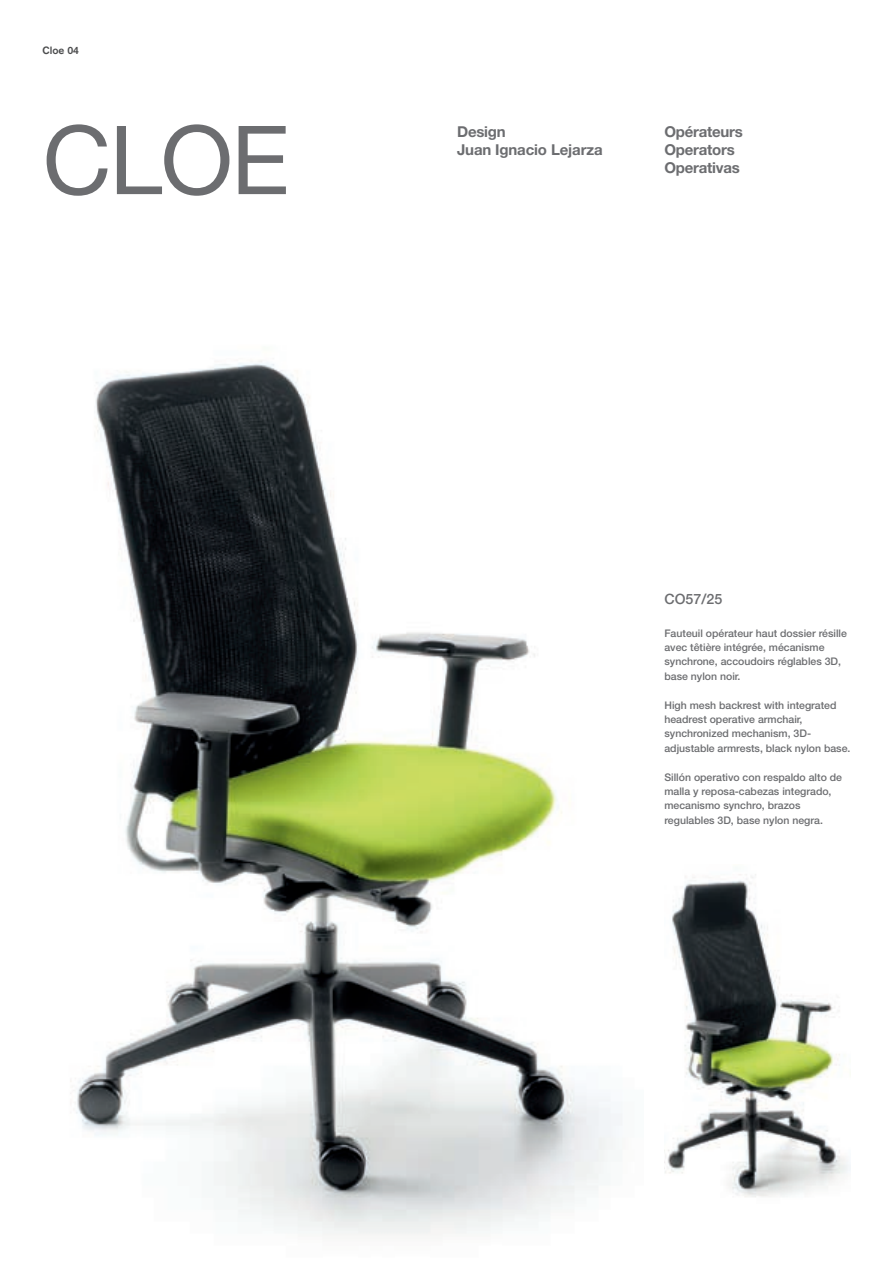
<style>
.page{position:relative;width:893px;height:1263px;background:#fff}
.page>*{position:absolute;margin:0;border:0;box-sizing:border-box;transform-origin:0 0}
.t1{font:95.4px "Helvetica Neue LT Std";color:#6c6d70}
.t2{font:700 15px/18px "Helvetica Neue LT Std";letter-spacing:-.015em;color:#6c6d70}
.t3{font:500 14.25px "Helvetica Neue LT Std";color:#6c6d70}
.t4{font:500 10.5px/14.4px "Helvetica Neue LT Std";color:#6c6d70}
.t5{font:500 10.5px "Akzidenz Grotesk BQ";color:#4b4c4d}
</style>
<div class="page">
<img style="left:70px;top:360px;width:552px;height:875px">
<img style="left:664px;top:874px;width:186px;height:323px">
<p class="t5" style="left:43px;top:44px;width:38px">Cloe 04</p>
<h1 class="t1" style="left:43px;top:103px;width:248px">CLOE</h1>
<h2 class="t2" style="left:457px;top:122px;width:147px">Design<br>Juan Ignacio Lejarza</h2>
<h2 class="t2" style="left:664px;top:122px;width:80px">Opérateurs<br>Operators<br>Operativas</h2>
<h3 class="t3" style="left:664px;top:591px;width:59px">CO57/25</h3>
<p class="t4" style="left:664px;top:626px;width:184px">Fauteuil opérateur haut dossier résille avec têtière intégrée, mécanisme synchrone, accoudoirs réglables 3D, base nylon noir.</p>
<p class="t4" style="left:664px;top:698px;width:188px">High mesh backrest with integrated headrest operative armchair, synchronized mechanism, 3D&shy;adjustable armrests, black nylon base.</p>
<p class="t4" style="left:664px;top:770px;width:179px">Sillón operativo con respaldo alto de malla y reposa-cabezas integrado, mecanismo synchro, brazos regulables 3D, base nylon negra.</p>
</div>
